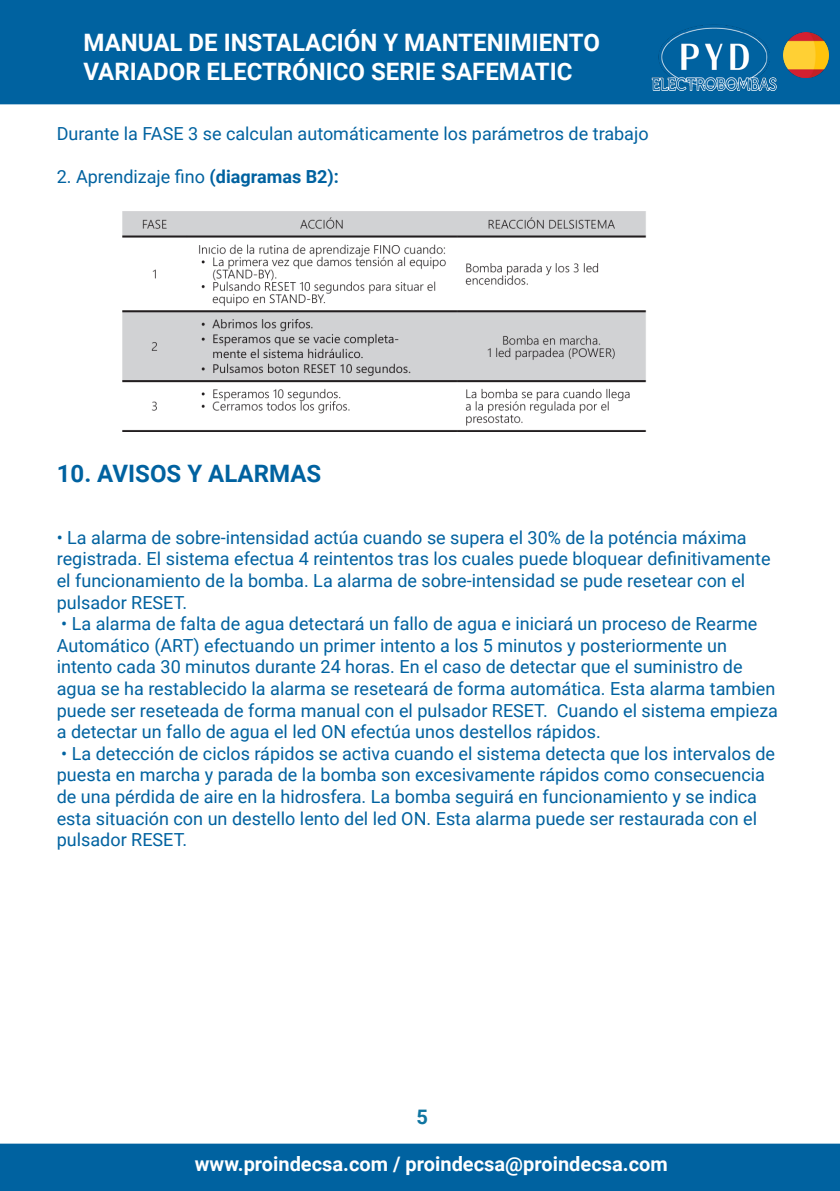
<style>
.page{position:relative;width:840px;height:1191px;background:#fff}
.page>*{position:absolute;margin:0;border:0;box-sizing:border-box;transform-origin:0 0}
.t1{font:700 24px/28.8px "Roboto";color:#fff}
.t2{font:700 24px "Roboto";color:#0062a0}
.t3{font:700 20px "Roboto";color:#fff}
.t4{font:700 20px "Roboto";color:#0f75a1}
.t5{font:18px/21.6px "Roboto";color:#0062a0}
.s1{font-weight:700}
</style>
<div class="page">
<div style="left:0;top:0;width:839px;height:104px;background:#0062a0"></div>
<div style="left:0;top:1143px;width:839px;height:48px;background:#0062a0"></div>
<img style="left:643px;top:24px;width:139px;height:67px">
<img style="left:782px;top:33px;width:45px;height:45px">
<img style="left:122px;top:211px;width:525px;height:220px">
<h1 class="t1" style="left:83px;top:27px;width:517px">MANUAL DE INSTALACIÓN Y MANTENIMIENTO<br>VARIADOR ELECTRÓNICO SERIE SAFEMATIC</h1>
<p class="t5" style="left:57px;top:122px;width:593px">Durante la FASE 3 se calculan automáticamente los parámetros de trabajo</p>
<p class="t5" style="left:57px;top:165px;width:283px">2. Aprendizaje fino <span class="s1">(diagramas B2):</span></p>
<p class="t2" style="left:57px;top:457px;width:266px">10. AVISOS Y ALARMAS</p>
<p class="t5" style="left:57px;top:526px;width:715px">• La alarma de sobre-intensidad actúa cuando se supera el 30% de la poténcia máxima registrada. El sistema efectua 4 reintentos tras los cuales puede bloquear definitivamente el funcionamiento de la bomba. La alarma de sobre-intensidad se pude resetear con el pulsador RESET.</p>
<p class="t5" style="left:57px;top:612px;width:722px">• La alarma de falta de agua detectará un fallo de agua e iniciará un proceso de Rearme Automático (ART) efectuando un primer intento a los 5 minutos y posteriormente un intento cada 30 minutos durante 24 horas. En el caso de detectar que el suministro de agua se ha restablecido la alarma se reseteará de forma automática. Esta alarma tambien puede ser reseteada de forma manual con el pulsador RESET. Cuando el sistema empieza a detectar un fallo de agua el led ON efectúa unos destellos rápidos.</p>
<p class="t5" style="left:57px;top:742px;width:719px">• La detección de ciclos rápidos se activa cuando el sistema detecta que los intervalos de puesta en marcha y parada de la bomba son excesivamente rápidos como consecuencia de una pérdida de aire en la hidrosfera. La bomba seguirá en funcionamiento y se indica esta situación con un destello lento del led ON. Esta alarma puede ser restaurada con el pulsador RESET.</p>
<p class="t4" style="left:416px;top:1103px;width:13px">5</p>
<p class="t3" style="left:195px;top:1150px;width:474px">www.proindecsa.com / proindecsa@proindecsa.com</p>
</div>
